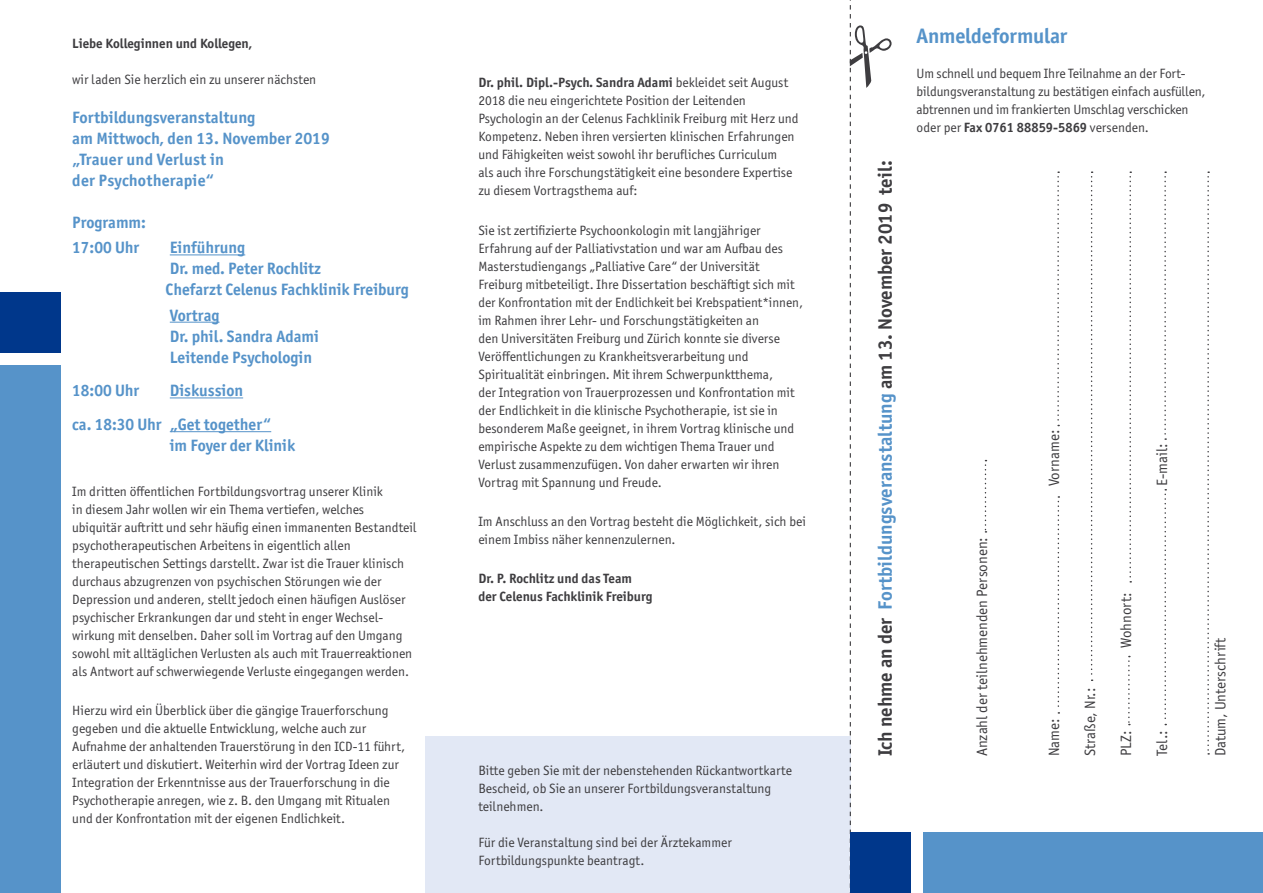
<style>
.page{position:relative;width:1263px;height:893px;background:#fff}
.page>*{position:absolute;margin:0;border:0;box-sizing:border-box;transform-origin:0 0}
.t1{font:700 21px "Officina Sans ITC Pro";letter-spacing:-.005em;color:#5693c9}
.t2{font:700 19.5px "Officina Sans ITC Pro";color:#3e3d40}
.Fly_Fließtext_linksb{font:700 16.5px/21px "Officina Sans ITC Pro";color:#5693c9}
.t3{font:15px "Officina Sans ITC Pro";color:#3e3d40}
.Fly_Fließtext_linksb-2{font:13.5px/18px "Officina Sans ITC Pro";color:#3e3d40}
.Fly_Fließtext_linksb-3{font:700 13.5px/18px "Officina Sans ITC Pro";color:#3e3d40}
.s1{font-weight:700}
.s2{color:#5693c9}
</style>
<div class="page">
<div style="left:425px;top:737px;width:426px;height:156px;background:#e2e8f5"></div>
<div style="left:0;top:292px;width:60px;height:60px;background:#00378b"></div>
<div style="left:0;top:365px;width:60px;height:528px;background:#5693c9"></div>
<svg style="left:985px;top:460px;width:1px;height:73px"></svg>
<svg style="left:1057px;top:496px;width:2px;height:218px"></svg>
<svg style="left:1057px;top:171px;width:2px;height:255px"></svg>
<svg style="left:1128px;top:656px;width:2px;height:69px"></svg>
<svg style="left:1207px;top:171px;width:2px;height:584px"></svg>
<svg style="left:1091px;top:171px;width:1px;height:510px"></svg>
<svg style="left:1164px;top:489px;width:2px;height:236px"></svg>
<svg style="left:1164px;top:171px;width:2px;height:269px"></svg>
<svg style="left:1129px;top:171px;width:2px;height:412px"></svg>
<svg style="left:850px;top:0;width:41px;height:833px"></svg>
<div style="left:850px;top:833px;width:61px;height:60px;background:#00378b"></div>
<div style="left:923px;top:833px;width:340px;height:60px;background:#5693c9"></div>
<hr style="left:170px;top:254px;width:75px;height:1px;background:#5693c9">
<hr style="left:170px;top:322px;width:50px;height:1px;background:#5693c9">
<hr style="left:170px;top:397px;width:73px;height:1px;background:#5693c9">
<hr style="left:170px;top:431px;width:101px;height:1px;background:#5693c9">
<p class="Fly_Fließtext_linksb-3" style="left:72px;top:34px;width:182px">Liebe Kolleginnen und Kollegen,</p>
<p class="Fly_Fließtext_linksb-2" style="left:72px;top:70px;width:246px">wir laden Sie herzlich ein zu unserer nächsten</p>
<p class="Fly_Fließtext_linksb" style="left:72px;top:107px;width:185px">Fortbildungsveranstaltung</p>
<p class="Fly_Fließtext_linksb" style="left:72px;top:128px;width:259px">am Mittwoch, den 13. November 2019</p>
<p class="Fly_Fließtext_linksb" style="left:72px;top:149px;width:153px">„Trauer und Verlust in der Psychotherapie“</p>
<p class="Fly_Fließtext_linksb" style="left:72px;top:212px;width:75px">Programm:</p>
<p class="Fly_Fließtext_linksb" style="left:72px;top:237px;width:68px">17:00 Uhr</p>
<p class="Fly_Fließtext_linksb" style="left:170px;top:237px;width:77px">Einführung</p>
<p class="Fly_Fließtext_linksb" style="left:170px;top:258px;width:153px">Dr. med. Peter Rochlitz</p>
<p class="Fly_Fließtext_linksb" style="left:166px;top:279px;width:245px">Chefarzt Celenus Fachklinik Freiburg</p>
<p class="Fly_Fließtext_linksb" style="left:170px;top:304px;width:51px">Vortrag</p>
<p class="Fly_Fließtext_linksb" style="left:170px;top:325px;width:151px">Dr. phil. Sandra Adami</p>
<p class="Fly_Fließtext_linksb" style="left:170px;top:346px;width:144px">Leitende Psychologin</p>
<p class="Fly_Fließtext_linksb" style="left:72px;top:380px;width:68px">18:00 Uhr</p>
<p class="Fly_Fließtext_linksb" style="left:170px;top:380px;width:75px">Diskussion</p>
<p class="Fly_Fließtext_linksb" style="left:72px;top:414px;width:200px">ca. 18:30 Uhr „Get together“</p>
<p class="Fly_Fließtext_linksb" style="left:170px;top:435px;width:127px">im Foyer der Klinik</p>
<p class="Fly_Fließtext_linksb-2" style="left:72px;top:482px;width:346px">Im dritten öffentlichen Fortbildungsvortrag unserer Klinik<br>in diesem Jahr wollen wir ein Thema vertiefen, welches ubiquitär auftritt und sehr häufig einen immanenten Bestandteil psychotherapeutischen Arbeitens in eigentlich allen therapeutischen Settings darstellt. Zwar ist die Trauer klinisch durchaus abzugrenzen von psychischen Störungen wie der Depression und anderen, stellt jedoch einen häufigen Auslöser psychischer Erkrankungen dar und steht in enger Wechsel&shy;wirkung mit denselben. Daher soll im Vortrag auf den Umgang sowohl mit alltäglichen Verlusten als auch mit Trauerreaktionen als Antwort auf schwerwiegende Verluste eingegangen werden.</p>
<p class="Fly_Fließtext_linksb-2" style="left:72px;top:701px;width:334px">Hierzu wird ein Überblick über die gängige Trauerforschung gegeben und die aktuelle Entwicklung, welche auch zur Aufnahme der anhaltenden Trauerstörung in den ICD-11 führt, erläutert und diskutiert. Weiterhin wird der Vortrag Ideen zur Integration der Erkenntnisse aus der Trauerforschung in die Psychotherapie anregen, wie z. B. den Umgang mit Ritualen und der Konfrontation mit der eigenen Endlichkeit.</p>
<p class="Fly_Fließtext_linksb-2" style="left:478px;top:74px;width:322px"><span class="s1">Dr. phil. Dipl.-Psych. Sandra Adami</span> bekleidet seit August 2018 die neu eingerichtete Position der Leitenden Psychologin an der Celenus Fachklinik Freiburg mit Herz und Kompetenz. Neben ihren versierten klinischen Erfahrungen und Fähigkeiten weist sowohl ihr berufliches Curriculum<br>als auch ihre Forschungstätigkeit eine besondere Expertise zu diesem Vortragsthema auf:</p>
<p class="Fly_Fließtext_linksb-2" style="left:478px;top:221px;width:326px">Sie ist zertifizierte Psychoonkologin mit langjähriger Erfahrung auf der Palliativstation und war am Aufbau des Masterstudiengangs „Palliative Care“ der Universität Freiburg mitbeteiligt. Ihre Dissertation beschäftigt sich mit der Konfrontation mit der Endlichkeit bei Krebspatient*innen, im Rahmen ihrer Lehr- und Forschungstätigkeiten an<br>den Universitäten Freiburg und Zürich konnte sie diverse Veröffentlichungen zu Krankheitsverarbeitung und Spiritualität einbringen. Mit ihrem Schwerpunktthema,<br>der Integration von Trauerprozessen und Konfrontation mit der Endlichkeit in die klinische Psychotherapie, ist sie in besonderem Maße geeignet, in ihrem Vortrag klinische und empirische Aspekte zu dem wichtigen Thema Trauer und Verlust zusammenzufügen. Von daher erwarten wir ihren Vortrag mit Spannung und Freude.</p>
<p class="Fly_Fließtext_linksb-2" style="left:478px;top:512px;width:329px">Im Anschluss an den Vortrag besteht die Möglichkeit, sich bei einem Imbiss näher kennenzulernen.</p>
<p class="Fly_Fließtext_linksb-3" style="left:478px;top:569px;width:176px">Dr. P. Rochlitz und das Team der Celenus Fachklinik Freiburg</p>
<p class="Fly_Fließtext_linksb-2" style="left:478px;top:761px;width:315px">Bitte geben Sie mit der nebenstehenden Rückantwortkarte<br>Bescheid, ob Sie an unserer Fortbildungsveranstaltung teilnehmen.</p>
<p class="Fly_Fließtext_linksb-2" style="left:478px;top:833px;width:255px">Für die Veranstaltung sind bei der Ärztekammer<br>Fortbildungspunkte beantragt.</p>
<p class="t2" style="left:873px;top:756px;width:597px;rotate:-90deg">Ich nehme an der <span class="s2">Fortbildungsveranstaltung</span> am 13. November 2019 teil:</p>
<p class="t1" style="left:917px;top:22px;width:152px">Anmeldeformular</p>
<p class="Fly_Fließtext_linksb-2" style="left:917px;top:64px;width:290px">Um schnell und bequem Ihre Teilnahme an der Fort&shy;bildungsveranstaltung zu bestätigen einfach ausfüllen, abtrennen und im frankierten Umschlag verschicken oder per <span class="s1">Fax 0761 88859-5869</span> versenden.</p>
<p class="t3" style="left:973px;top:756px;width:221px;rotate:-90deg">Anzahl der teilnehmenden Personen:</p>
<p class="t3" style="left:1045px;top:486px;width:58px;rotate:-90deg">Vorname:</p>
<p class="t3" style="left:1153px;top:486px;width:44px;rotate:-90deg">E-mail:</p>
<p class="t3" style="left:1045px;top:756px;width:39px;rotate:-90deg">Name:</p>
<p class="t3" style="left:1081px;top:756px;width:70px;rotate:-90deg">Straße, Nr.:</p>
<p class="t3" style="left:1117px;top:648px;width:58px;rotate:-90deg">Wohnort:</p>
<p class="t3" style="left:1117px;top:756px;width:27px;rotate:-90deg">PLZ:</p>
<p class="t3" style="left:1153px;top:756px;width:27px;rotate:-90deg">Tel.:</p>
<p class="t3" style="left:1211px;top:756px;width:120px;rotate:-90deg">Datum, Unterschrift</p>
</div>
